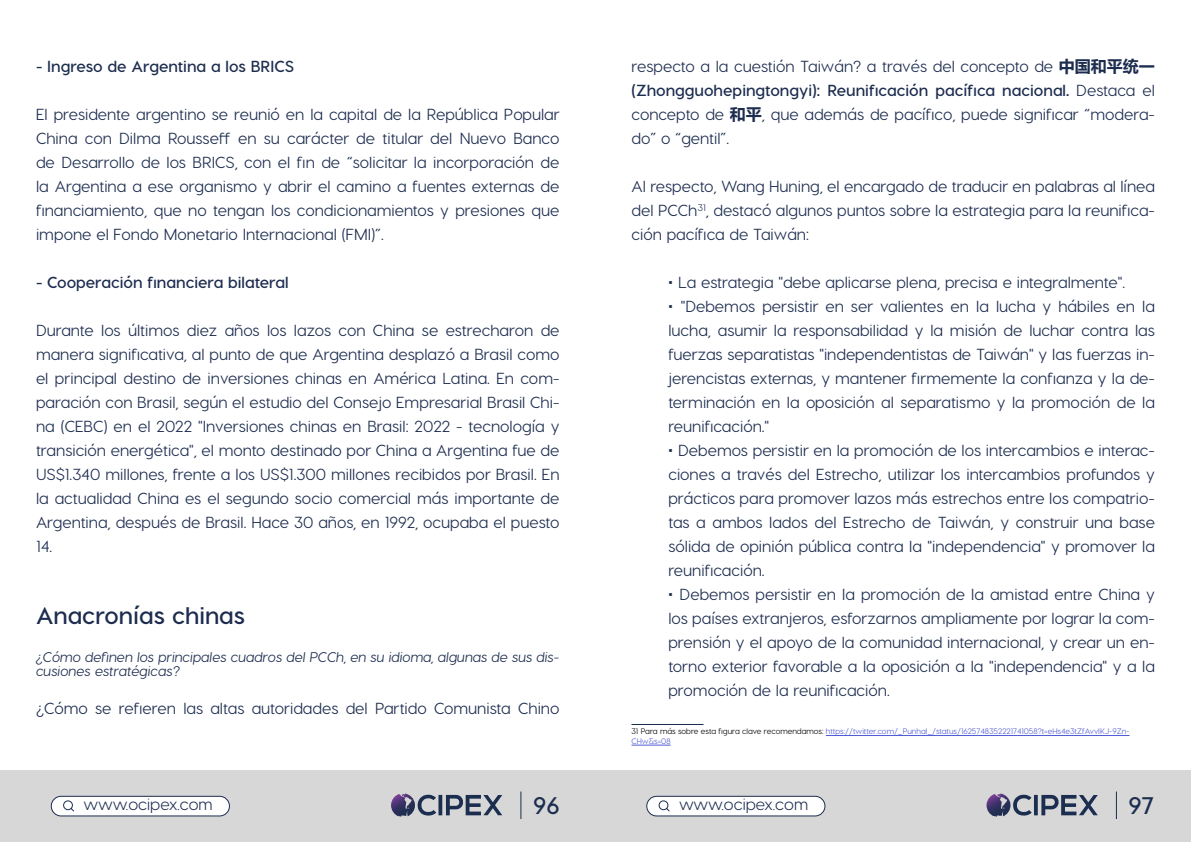
<style>
.page{position:relative;width:1191px;height:842px;background:#fff}
.page>*{position:absolute;margin:0;border:0;box-sizing:border-box;transform-origin:0 0}
.t1{font:700 24px "Visby CF";color:#1d2d4f}
.t2{font:700 24px "Visby CF";color:#1c2e4f}
.t3{font:500 16px/24px "Visby CF";color:#1d2d4f;text-align:justify}
.t4{font:700 16px "Visby CF";color:#1d2d4f}
.t5{font:16px "Visby CF";color:#1d2d4f}
.t6{font:italic 500 14px/14px "Visby CF";color:#1d2d4f}
.t7{font:500 8px/9.6px "Visby CF";color:#4f5cd6}
.s1{font-family:"Microsoft Ya Hei";font-weight:700}
.s2{font-weight:700}
.s3{font-weight:800;font-size:18px}
.s4{color:#000}
</style>
<div class="page">
<div style="left:0;top:770px;width:595px;height:72px;background:#d7d7d7"></div>
<div style="left:595px;top:770px;width:596px;height:72px;background:#d7d7d7"></div>
<div style="left:51px;top:796px;width:178px;height:20px;background:#fff;border-radius:10px"></div>
<div style="left:51px;top:796px;width:179px;height:20px;border:1px solid #1d2d4f;border-radius:10px"></div>
<div style="left:647px;top:796px;width:178px;height:20px;background:#fff;border-radius:10px"></div>
<div style="left:646px;top:796px;width:179px;height:20px;border:1px solid #1d2d4f;border-radius:10px"></div>
<svg style="left:63px;top:800px;width:11px;height:12px"></svg>
<svg style="left:658px;top:800px;width:12px;height:12px"></svg>
<svg style="left:402px;top:794px;width:100px;height:22px"></svg>
<svg style="left:1013px;top:795px;width:84px;height:21px"></svg>
<svg style="left:997px;top:794px;width:10px;height:15px"></svg>
<svg style="left:520px;top:791px;width:1px;height:28px"></svg>
<svg style="left:1116px;top:791px;width:1px;height:28px"></svg>
<hr style="left:631px;top:724px;width:72px;height:1px;background:#1c2e4f">
<hr style="left:826px;top:735px;width:303px;height:1px;background:#4f5cd6">
<hr style="left:631px;top:745px;width:39px;height:1px;background:#4f5cd6">
<p class="t4" style="left:36px;top:57px;width:260px">- Ingreso de Argentina a los BRICS</p>
<p class="t3" style="left:36px;top:102px;width:525px">El presidente argentino se reunió en la capital de la República Popular China con Dilma Rousseff en su carácter de titular del Nuevo Banco de Desarrollo de los BRICS, con el fin de “solicitar la incorporación de la Argentina a ese organismo y abrir el camino a fuentes externas de financiamiento, que no tengan los condicionamientos y presiones que impone el Fondo Monetario Internacional (FMI)”.</p>
<p class="t4" style="left:36px;top:273px;width:254px">- Cooperación financiera bilateral</p>
<p class="t3" style="left:36px;top:318px;width:525px">Durante los últimos diez años los lazos con China se estrecharon de manera significativa, al punto de que Argentina desplazó a Brasil como el principal destino de inversiones chinas en América Latina. En com&shy;paración con Brasil, según el estudio del Consejo Empresarial Brasil Chi&shy;na (CEBC) en el 2022 "Inversiones chinas en Brasil: 2022 - tecnología y transición energética", el monto destinado por China a Argentina fue de US$1.340 millones, frente a los US$1.300 millones recibidos por Brasil. En la actualidad China es el segundo socio comercial más importante de Argentina, después de Brasil. Hace 30 años, en 1992, ocupaba el puesto 14.</p>
<h1 class="t1" style="left:36px;top:601px;width:210px">Anacronías chinas</h1>
<p class="t6" style="left:36px;top:650px;width:525px">¿Cómo definen los principales cuadros del PCCh, en su idioma, algunas de sus dis&shy;cusiones estratégicas?</p>
<p class="t3" style="left:36px;top:696px;width:525px">¿Cómo se refieren las altas autoridades del Partido Comunista Chino</p>
<p class="t3" style="left:631px;top:54px;width:525px">respecto a la cuestión Taiwán? a través del concepto de <span class="s1">中国和平统一</span><span class="s2">(Zhongguohepingtongyi): Reunificación pacífica nacional.</span> Destaca el concepto de <span class="s1">和平</span>, que además de pacífico, puede significar “modera&shy;do” o “gentil”.</p>
<p class="t3" style="left:631px;top:174px;width:525px">Al respecto, Wang Huning, el encargado de traducir en palabras al línea del PCCh<sup>31</sup>, destacó algunos puntos sobre la estrategia para la reunifica&shy;ción pacífica de Taiwán:</p>
<p class="t3" style="left:668px;top:270px;width:458px"><span class="s3">•</span> La estrategia "debe aplicarse plena, precisa e integralmente".</p>
<p class="t3" style="left:668px;top:294px;width:488px"><span class="s3">•</span> "Debemos persistir en ser valientes en la lucha y hábiles en la lucha, asumir la responsabilidad y la misión de luchar contra las fuerzas separatistas "independentistas de Taiwán" y las fuerzas in&shy;jerencistas externas, y mantener firmemente la confianza y la de&shy;terminación en la oposición al separatismo y la promoción de la reunificación."</p>
<p class="t3" style="left:668px;top:438px;width:488px"><span class="s3">•</span> Debemos persistir en la promoción de los intercambios e interac&shy;ciones a través del Estrecho, utilizar los intercambios profundos y prácticos para promover lazos más estrechos entre los compatrio&shy;tas a ambos lados del Estrecho de Taiwán, y construir una base sólida de opinión pública contra la "independencia" y promover la reunificación.</p>
<p class="t3" style="left:668px;top:582px;width:488px"><span class="s3">•</span> Debemos persistir en la promoción de la amistad entre China y los países extranjeros, esforzarnos ampliamente por lograr la com&shy;prensión y el apoyo de la comunidad internacional, y crear un en&shy;torno exterior favorable a la oposición a la "independencia" y a la promoción de la reunificación.</p>
<p class="t7" style="left:631px;top:726px;width:499px"><span class="s4">31 Para más sobre esta figura clave recomendamos:</span> https://twitter.com/_Punhal_/status/1625748352221741058?t=eHs4e3tZfAvvIKJ-9Zn-<br>CHw&amp;s=08</p>
<p class="t5" style="left:83px;top:792px;width:131px">www.ocipex.com</p>
<h1 class="t2" style="left:533px;top:791px;width:28px">96</h1>
<p class="t5" style="left:679px;top:792px;width:131px">www.ocipex.com</p>
<h1 class="t2" style="left:1128px;top:791px;width:27px">97</h1>
</div>
